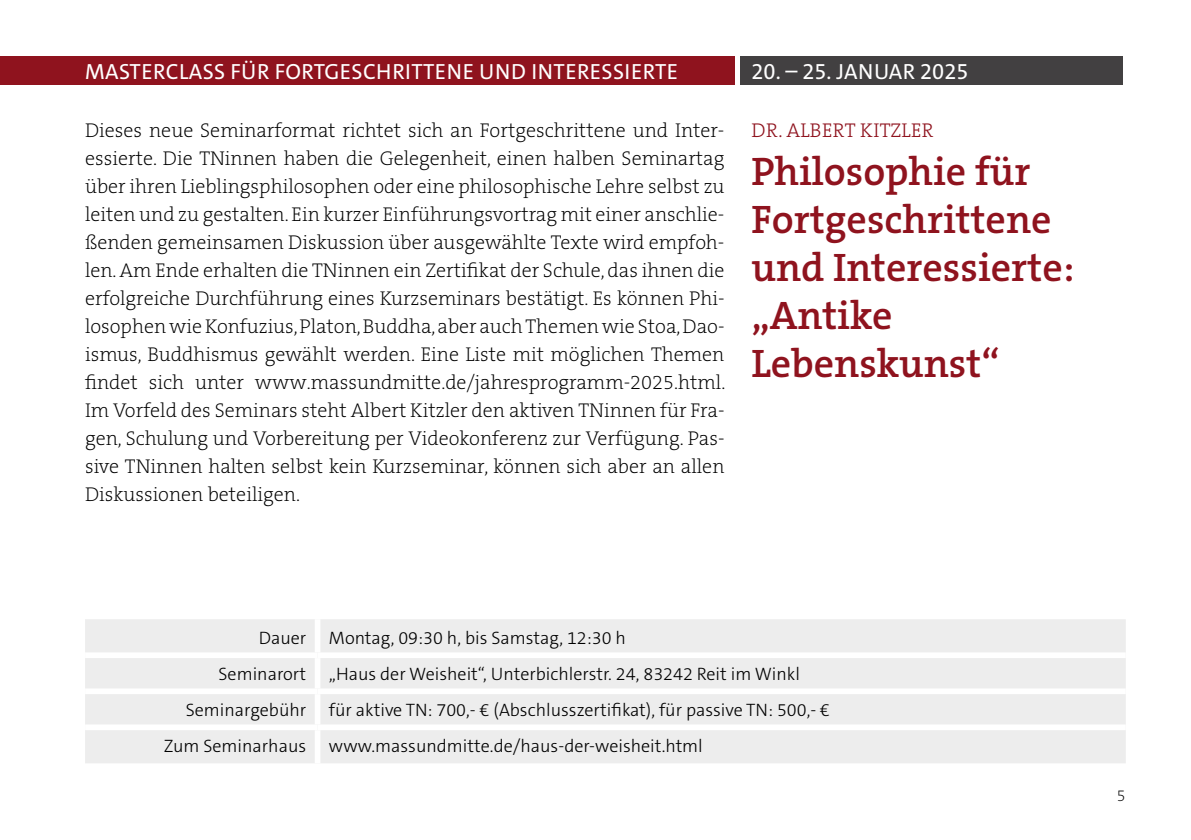
<style>
.page{position:relative;width:1191px;height:840px;background:#fff}
.page>*{position:absolute;margin:0;border:0;box-sizing:border-box;transform-origin:0 0}
.t1{font:600 40px/48px "The Serif B W6";color:#8f131e}
.t2{font:22px "The Sans C5";letter-spacing:.02em;color:#fff}
.t3{font:22px "The Sans C5";color:#fff}
.t4{font:200 20px/28px "The Serif B W2";color:#000;text-align:justify}
.t5{font:300 20px "The Serif B W3";letter-spacing:.015em;color:#8f131e}
.t6{font:300 18px "The Sans C5";color:#000}
.t7{font:200 16px "The Sans C5";color:#000}
</style>
<div class="page">
<div style="left:740px;top:57px;width:383px;height:28px;background:#424041"></div>
<div style="left:0;top:57px;width:734px;height:28px;background:#8f131e"></div>
<div style="left:85px;top:619px;width:1040px;height:144px;background:#ededed"></div>
<div style="left:315px;top:619px;width:5px;height:33px;background:#fff"></div>
<div style="left:85px;top:652px;width:232px;height:5px;background:#fff"></div>
<div style="left:317px;top:652px;width:808px;height:5px;background:#fff"></div>
<div style="left:315px;top:657px;width:5px;height:31px;background:#fff"></div>
<div style="left:315px;top:729px;width:5px;height:34px;background:#fff"></div>
<div style="left:85px;top:688px;width:232px;height:5px;background:#fff"></div>
<div style="left:317px;top:688px;width:808px;height:5px;background:#fff"></div>
<div style="left:315px;top:693px;width:5px;height:31px;background:#fff"></div>
<div style="left:85px;top:724px;width:232px;height:5px;background:#fff"></div>
<div style="left:317px;top:724px;width:808px;height:5px;background:#fff"></div>
<p class="t2" style="left:85px;top:57px;width:594px">MASTERCLASS FÜR FORTGESCHRITTENE UND INTERESSIERTE</p>
<p class="t3" style="left:751px;top:57px;width:219px">20. – 25. JANUAR 2025</p>
<p class="t4" style="left:85px;top:116px;width:642px">Dieses neue Seminarformat richtet sich an Fortgeschrittene und Inter&shy;essierte. Die TNinnen haben die Gelegenheit, einen halben Seminartag über ihren Lieblingsphilosophen oder eine philosophische Lehre selbst zu leiten und zu gestalten. Ein kurzer Einführungsvortrag mit einer anschlie&shy;ßenden gemeinsamen Diskussion über ausgewählte Texte wird empfoh&shy;len. Am Ende erhalten die TNinnen ein Zertifikat der Schule, das ihnen die erfolgreiche Durchführung eines Kurzseminars bestätigt. Es können Phi&shy;losophen wie Konfuzius, Platon, Buddha, aber auch Themen wie Stoa, Dao&shy;ismus, Buddhismus gewählt werden. Eine Liste mit möglichen Themen findet sich unter www.massundmitte.de/jahresprogramm-2025.html.<br>Im Vorfeld des Seminars steht Albert Kitzler den aktiven TNinnen für Fra&shy;gen, Schulung und Vorbereitung per Videokonferenz zur Verfügung. Pas&shy;sive TNinnen halten selbst kein Kurzseminar, können sich aber an allen Diskussionen beteiligen.</p>
<p class="t5" style="left:751px;top:117px;width:183px">DR. ALBERT KITZLER</p>
<h1 class="t1" style="left:751px;top:147px;width:324px">Philosophie für<br>Fortgeschrittene und Interessierte: „Antike<br>Lebenskunst“</h1>
<p class="t6" style="left:259px;top:626px;width:49px">Dauer</p>
<p class="t6" style="left:329px;top:626px;width:298px">Montag, 09:30 h, bis Samstag, 12:30 h</p>
<p class="t6" style="left:218px;top:662px;width:89px">Seminarort</p>
<p class="t6" style="left:329px;top:662px;width:472px">„Haus der Weisheit“, Unterbichlerstr. 24, 83242 Reit im Winkl</p>
<p class="t6" style="left:186px;top:698px;width:122px">Seminargebühr</p>
<p class="t6" style="left:329px;top:698px;width:503px">für aktive TN: 700,- € (Abschlusszertifikat), für passive TN: 500,- €</p>
<p class="t6" style="left:164px;top:734px;width:144px">Zum Seminarhaus</p>
<p class="t6" style="left:329px;top:734px;width:375px">www.massundmitte.de/haus-der-weisheit.html</p>
<p class="t7" style="left:1117px;top:784px;width:10px">5</p>
</div>
